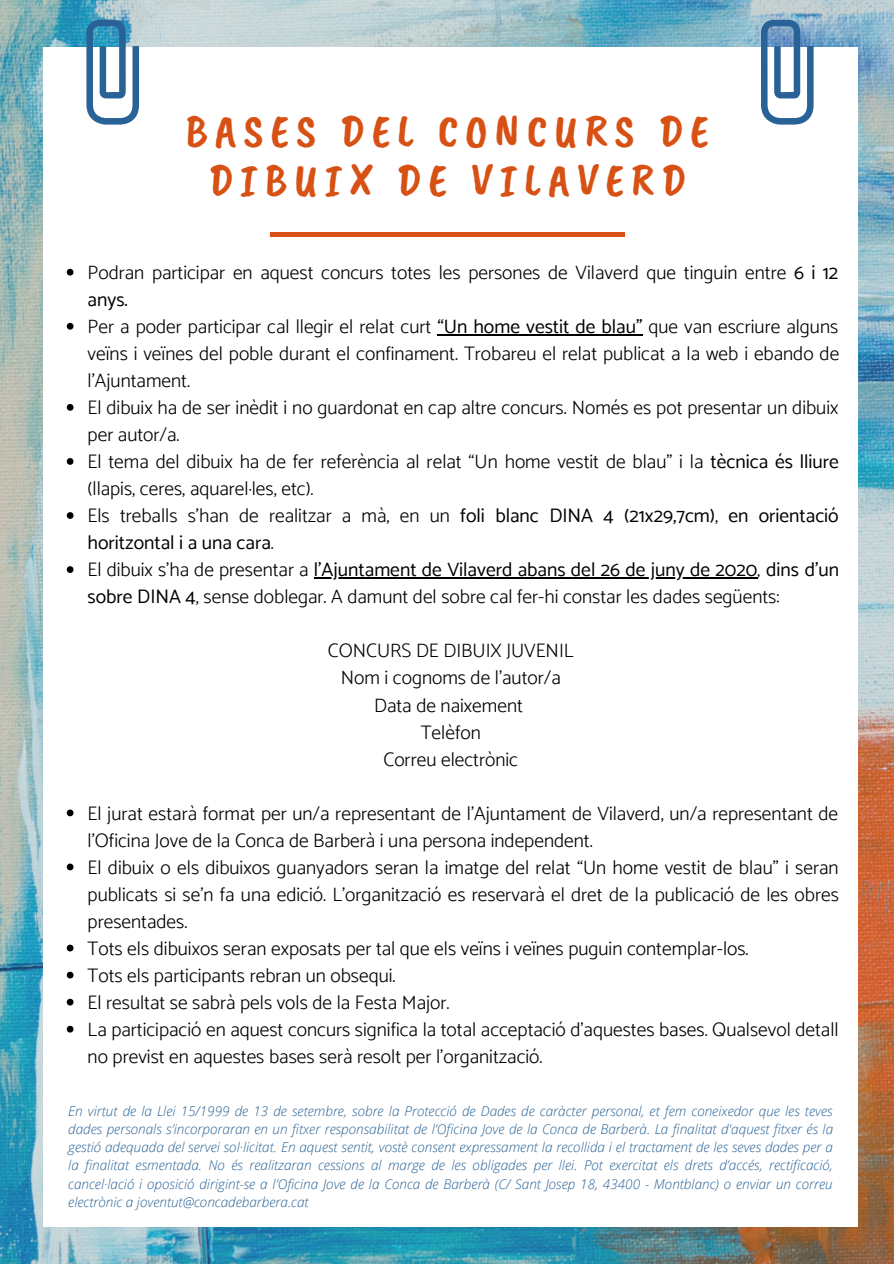
<style>
.page{position:relative;width:894px;height:1264px;background:#fff}
.page>*{position:absolute;margin:0;border:0;box-sizing:border-box;transform-origin:0 0}
.t1{font:46.35px/49.5px "Caveat Brush";letter-spacing:.15em;color:#d75014;text-align:center}
.t2{font:300 19.5px/27px "Catamaran";color:#000}
.t3{font:italic 300 13.5px/18px "Open Sans";color:#286296;text-align:justify}
.s1{font-weight:400}
</style>
<div class="page">
<img style="left:0;top:0;width:893px;height:1263px">
<div style="left:44px;top:48px;width:813px;height:1178px;background:#fff"></div>
<div style="left:270px;top:232px;width:354px;height:5px;background:#d75014"></div>
<svg style="left:38px;top:4px;width:142px;height:142px"></svg>
<svg style="left:712px;top:4px;width:142px;height:121px"></svg>
<svg style="left:67px;top:269px;width:6px;height:6px"></svg>
<svg style="left:67px;top:323px;width:6px;height:6px"></svg>
<hr style="left:437px;top:334px;width:205px;height:1px;background:#000">
<svg style="left:67px;top:404px;width:6px;height:7px"></svg>
<svg style="left:67px;top:458px;width:6px;height:7px"></svg>
<svg style="left:67px;top:512px;width:6px;height:7px"></svg>
<svg style="left:67px;top:566px;width:6px;height:7px"></svg>
<hr style="left:314px;top:577px;width:443px;height:1px;background:#000">
<svg style="left:67px;top:809px;width:6px;height:7px"></svg>
<svg style="left:67px;top:863px;width:6px;height:7px"></svg>
<svg style="left:67px;top:944px;width:6px;height:7px"></svg>
<svg style="left:67px;top:971px;width:6px;height:7px"></svg>
<svg style="left:67px;top:998px;width:6px;height:7px"></svg>
<svg style="left:67px;top:1025px;width:6px;height:7px"></svg>
<h1 class="t1" style="left:185px;top:106px;width:524px">BASES DEL CONCURS DE<br>DIBUIX DE VILAVERD</h1>
<p class="t2" style="left:88px;top:259px;width:753px">Podran participar en aquest concurs totes les persones de Vilaverd que tinguin entre <span class="s1">6 i 12 anys.<br></span>Per a poder participar cal llegir el relat curt <span class="s1">“Un home vestit de blau”</span> que van escriure alguns veïns i veïnes del poble durant el confinament. Trobareu el relat publicat a la web i ebando de l'Ajuntament.<br>El dibuix ha de ser inèdit i no guardonat en cap altre concurs. Només es pot presentar un dibuix per autor/a.<br>El tema del dibuix ha de fer referència al relat “Un home vestit de blau” i la <span class="s1">tècnica és lliure </span>(llapis, ceres, aquarel·les, etc).<br>Els treballs s’han de realitzar a mà, en un <span class="s1">foli blanc DINA 4 (21x29,7cm)</span>, <span class="s1">en orientació horitzontal i a una cara</span>.<br>El dibuix s’ha de presentar a <span class="s1">l’Ajuntament de Vilaverd abans del 26 de juny de 2020</span>, <span class="s1">dins d’un sobre DINA 4</span>, sense doblegar. A damunt del sobre cal fer-hi constar les dades següents:</p>
<p class="t2" style="left:328px;top:637px;width:247px;text-align:center">CONCURS DE DIBUIX JUVENIL<br>Nom i cognoms de l’autor/a<br>Data de naixement<br>Telèfon<br>Correu electrònic</p>
<p class="t2" style="left:88px;top:799px;width:752px">El jurat estarà format per un/a representant de l’Ajuntament de Vilaverd, un/a representant de l’Oficina Jove de la Conca de Barberà i una persona independent.<br>El dibuix o els dibuixos guanyadors seran la imatge del relat “Un home vestit de blau” i seran publicats si se’n fa una edició. L'organització es reservarà el dret de la publicació de les obres presentades.<br>Tots els dibuixos seran exposats per tal que els veïns i veïnes puguin contemplar-los.<br>Tots els participants rebran un obsequi.<br>El resultat se sabrà pels vols de la Festa Major.<br>La participació en aquest concurs significa la total acceptació d’aquestes bases. Qualsevol detall no previst en aquestes bases serà resolt per l’organització.</p>
<p class="t3" style="left:68px;top:1102px;width:766px">En virtut de la Llei 15/1999 de 13 de setembre, sobre la Protecció de Dades de caràcter personal, et fem coneixedor que les teves dades personals s’incorporaran en un fitxer responsabilitat de l’Oficina Jove de la Conca de Barberà. La finalitat d'aquest fitxer és la gestió adequada del servei sol·licitat. En aquest sentit, vostè consent expressament la recollida i el tractament de les seves dades per a la finalitat esmentada. No és realitzaran cessions al marge de les obligades per llei. Pot exercitat els drets d’accés, rectificació, cancel·lació i oposició dirigint-se a l’Oficina Jove de la Conca de Barberà (C/ Sant Josep 18, 43400 - Montblanc) o enviar un correu electrònic a joventut@concadebarbera.cat</p>
</div>
